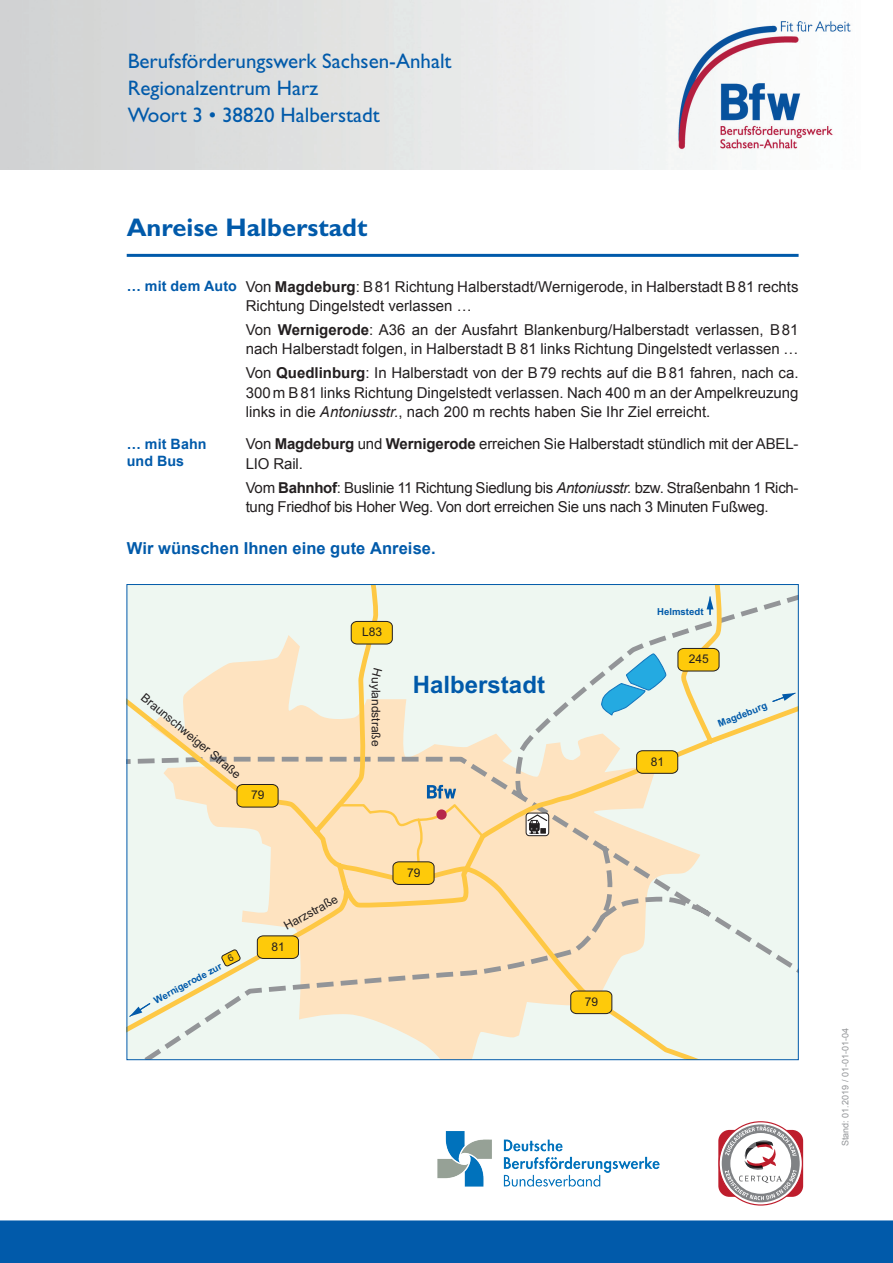
<style>
.page{position:relative;width:893px;height:1263px;background:#fff}
.page>*{position:absolute;margin:0;border:0;box-sizing:border-box;transform-origin:0 0}
.Titel{font:700 25.5px "Gill Sans Std";color:#015aaa}
.t1{font:700 24px "Arial";color:#015aaa}
.t2{font:21px "Gill Sans Std";color:#015aaa}
.t3{font:700 16.5px "Arial";letter-spacing:.005em;color:#015aaa}
.Blocksatz{font:15px/19.5px "Arial";color:#231f20}
.Blocksatz-2{font:15px/19.5px "Arial";letter-spacing:-.02em;color:#231f20}
.t4{font:700 14.25px/17.1px "Arial";letter-spacing:.01em;color:#015aaa}
.t5{font:12px "Arial";color:#231f20}
.t6{font:700 9.6px "Arial";color:#015aaa}
.t7{font:9px "Arial";color:#939598}
.s1{font-weight:700}
.s2{font-style:italic}
</style>
<div class="page">
<img style="left:0;top:0;width:851px;height:170px">
<div style="left:1px;top:1221px;width:891px;height:41px;background:#015aaa"></div>
<div style="left:0;top:1220px;width:893px;height:43px;border:2px solid #015aaa"></div>
<svg style="left:718px;top:1121px;width:85px;height:84px"></svg>
<img style="left:437px;top:1131px;width:223px;height:56px">
<svg style="left:129px;top:586px;width:667px;height:472px;background:#f0ecda"></svg>
<svg style="left:570px;top:991px;width:42px;height:23px"></svg>
<svg style="left:351px;top:621px;width:42px;height:23px"></svg>
<svg style="left:257px;top:935px;width:42px;height:24px"></svg>
<svg style="left:678px;top:648px;width:41px;height:23px"></svg>
<svg style="left:636px;top:750px;width:42px;height:23px"></svg>
<svg style="left:237px;top:784px;width:41px;height:23px"></svg>
<svg style="left:129px;top:1002px;width:23px;height:14px"></svg>
<div style="left:526px;top:813px;width:23px;height:23px;border:1px solid #231f20;border-radius:3px"></div>
<svg style="left:526px;top:814px;width:22px;height:20px"></svg>
<svg style="left:337px;top:785px;width:149px;height:100px;background:#f8daa7"></svg>
<svg style="left:771px;top:693px;width:24px;height:10px"></svg>
<svg style="left:707px;top:596px;width:6px;height:19px"></svg>
<hr style="left:127px;top:254px;width:672px;height:3px;background:#015aaa">
<svg style="left:372px;top:668px;width:10px;height:9px"></svg>
<svg style="left:221px;top:949px;width:20px;height:17px"></svg>
<p class="t2" style="left:128px;top:49px;width:325px">Berufsförderungswerk Sachsen-Anhalt</p>
<p class="t2" style="left:128px;top:76px;width:192px">Regionalzentrum Harz</p>
<p class="t2" style="left:128px;top:103px;width:254px">Woort 3 • 38820 Halberstadt</p>
<p class="Titel" style="left:127px;top:213px;width:242px">Anreise Halberstadt</p>
<p class="t4" style="left:127px;top:278px;width:112px">… mit dem Auto</p>
<p class="Blocksatz" style="left:246px;top:277px;width:554px">Von <span class="s1">Magdeburg</span>: B81 Richtung Halberstadt/Wernigerode, in Halberstadt B81 rechts<br>Richtung Dingelstedt verlassen …</p>
<p class="Blocksatz" style="left:246px;top:320px;width:554px">Von <span class="s1">Wernigerode</span>: A36 an der Ausfahrt Blankenburg/Halberstadt verlassen, B81 nach Halberstadt folgen, in Halberstadt B 81 links Richtung Dingelstedt verlassen …</p>
<p class="Blocksatz" style="left:246px;top:363px;width:554px;text-align:justify">Von <span class="s1">Quedlinburg</span>: In Halberstadt von der B79 rechts auf die B81 fahren, nach ca.<br>300m B81 links Richtung Dingelstedt verlassen. Nach 400 m an der Ampelkreuzung links in die <span class="s2">Antoniusstr.</span>, nach 200 m rechts haben Sie Ihr Ziel erreicht.</p>
<p class="t4" style="left:127px;top:436px;width:81px">… mit Bahn und Bus</p>
<p class="Blocksatz" style="left:246px;top:434px;width:554px">Von <span class="s1">Magdeburg</span> und <span class="s1">Wernigerode</span> erreichen Sie Halberstadt stündlich mit der ABEL-<br>LIO Rail.</p>
<p class="Blocksatz-2" style="left:246px;top:478px;width:554px">Vom <span class="s1">Bahnhof</span>: Buslinie 11 Richtung Siedlung bis <span class="s2">Antoniusstr.</span> bzw. Straßenbahn 1 Rich&shy;tung Friedhof bis Hoher Weg. Von dort erreichen Sie uns nach 3 Minuten Fußweg.</p>
<p class="t3" style="left:127px;top:537px;width:310px">Wir wünschen Ihnen eine gute Anreise.</p>
<p class="t5" style="left:148px;top:689px;width:127px;rotate:40deg">Braunschweiger Straße</p>
<p class="t5" style="left:251px;top:787px;width:15px">79</p>
<p class="t5" style="left:362px;top:624px;width:22px">L83</p>
<p class="t5" style="left:384px;top:677px;width:71px;rotate:90deg">uy al ndstraße</p>
<p class="t1" style="left:413px;top:669px;width:134px">Halberstadt</p>
<p class="t6" style="left:152px;top:995px;width:77px;rotate:-28deg">Wernigerode zur</p>
<p class="t5" style="left:281px;top:920px;width:61px;rotate:-29deg">Harzstraße</p>
<p class="t5" style="left:271px;top:939px;width:15px">81</p>
<p class="t5" style="left:407px;top:865px;width:15px">79</p>
<p class="t5" style="left:585px;top:994px;width:15px">79</p>
<p class="t6" style="left:657px;top:605px;width:48px">Helmstedt</p>
<p class="t5" style="left:651px;top:754px;width:15px">81</p>
<p class="t5" style="left:689px;top:651px;width:22px">245</p>
<p class="t6" style="left:716px;top:717px;width:53px;rotate:-21deg">Magdeburg</p>
<p class="t7" style="left:839px;top:1146px;width:119px;rotate:-90deg">Stand: 01.2019 / 01-01-01-04</p>
</div>
